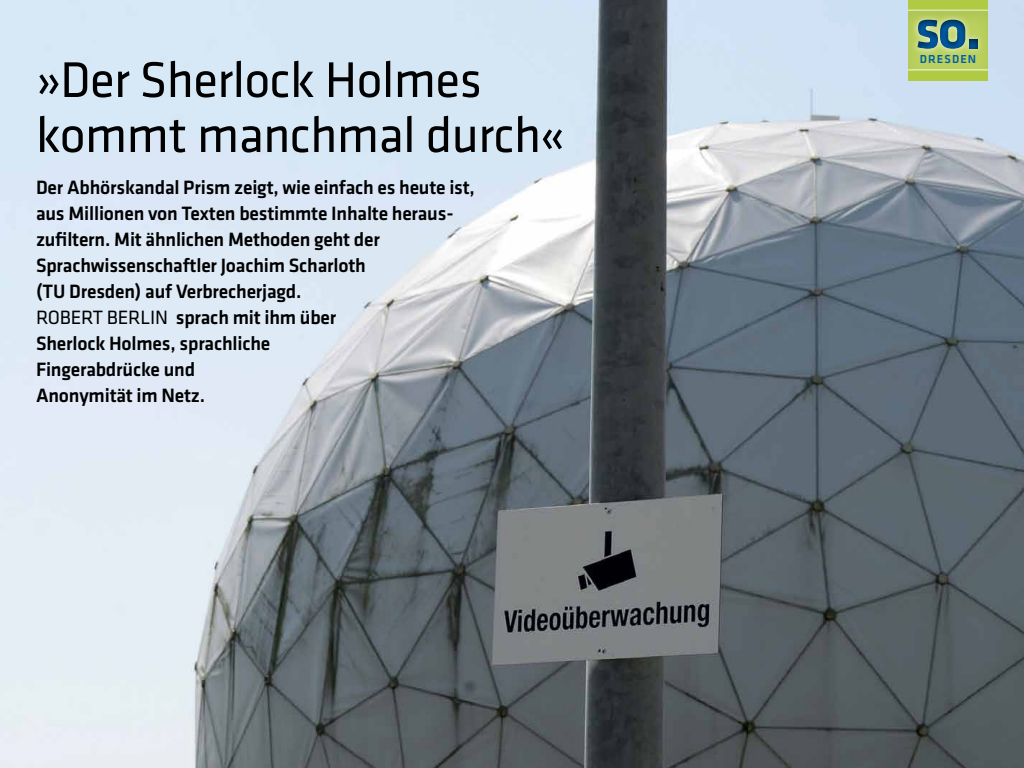
<style>
.page{position:relative;width:1024px;height:768px;background:#fff}
.page>*{position:absolute;margin:0;border:0;box-sizing:border-box;transform-origin:0 0}
.t1{font:700 57.7px "Klavika";color:#005ea8}
.t2{font:52px/55px "Klavika";letter-spacing:-.01em;color:#000}
.t3{font:500 20px/26px "Klavika";letter-spacing:-.01em;color:#000}
.t4{font:500 12px "Klavika";letter-spacing:.09em;color:#005ea8}
.s1{font-weight:400}
</style>
<div class="page">
<img style="left:0;top:0;width:1024px;height:768px">
<div style="left:908px;top:0;width:80px;height:80px;background:#b0ca44"></div>
<div style="left:907px;top:10px;width:81px;height:61px;background:#000;opacity:.39"></div>
<hr style="left:908px;top:70px;width:80px;height:1px;background:#fff">
<div style="left:908px;top:0;width:116px;height:68px;background:#000;opacity:.6"></div>
<h2 class="t2" style="left:36px;top:51px;width:531px">»Der Sherlock Holmes kommt manchmal durch«</h2>
<p class="t3" style="left:36px;top:174px;width:440px">Der Abhörskandal Prism zeigt, wie einfach es heute ist, aus Millionen von Texten bestimmte Inhalte heraus&shy;zufiltern. Mit ähnlichen Methoden geht der Sprachwissenschaftler Joachim Scharloth<br>(TU Dresden) auf Verbrecherjagd.<br><span class="s1">robert berlin</span> sprach mit ihm über<br>Sherlock Holmes, sprachliche<br>Fingerabdrücke und<br>Anonymität im Netz.</p>
<h1 class="t1" style="left:915px;top:-13px;width:67px">so.</h1>
<p class="t4" style="left:920px;top:51px;width:58px">dresden</p>
</div>
